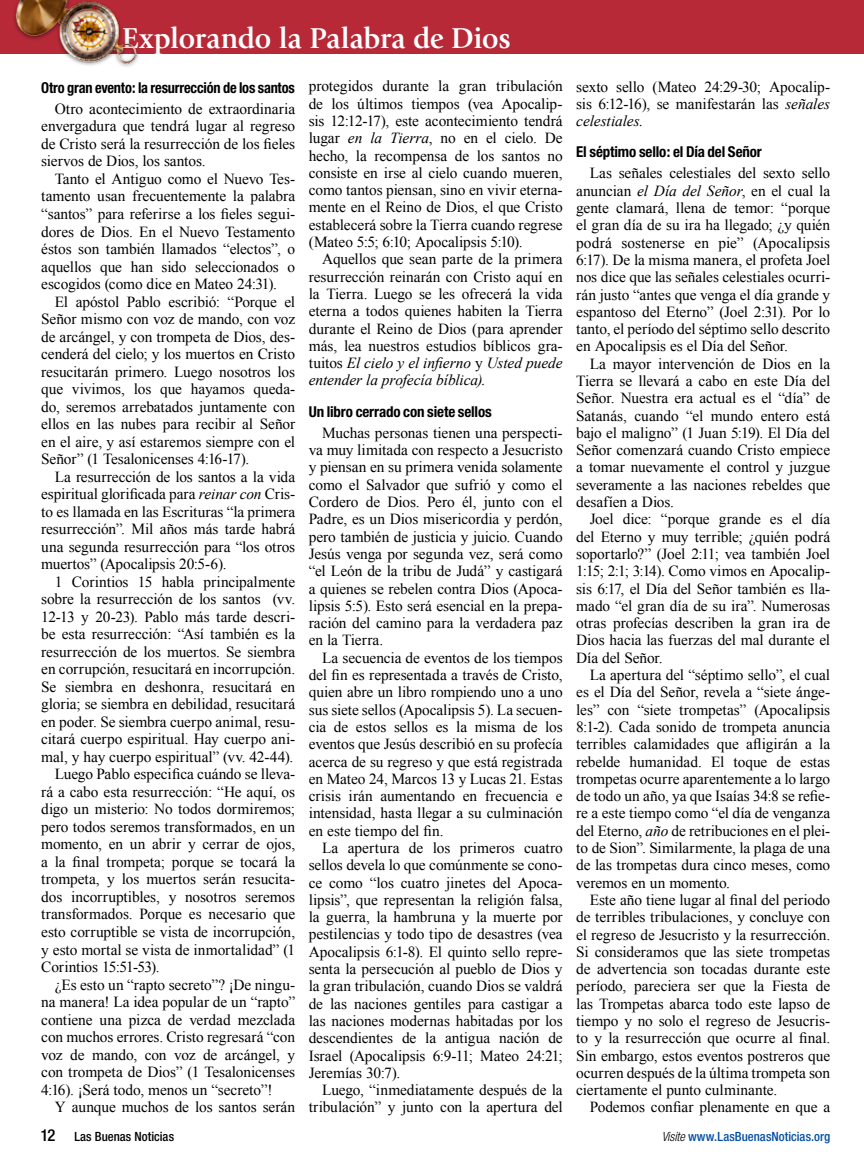
<style>
.page{position:relative;width:864px;height:1161px;background:#fff}
.page>*{position:absolute;margin:0;border:0;box-sizing:border-box;transform-origin:0 0}
.t1{font:700 30px "Giovanni";letter-spacing:-.015em;color:#fff;scale:.96 1}
.t2{font:500 condensed 16.5px "Helvetica Neue";color:#000}
.t3{font:15.3px/17.2px "Times New Roman";letter-spacing:-.005em;color:#000;text-align:justify}
.t4{font:700 condensed 15px "Helvetica Neue";letter-spacing:-.01em;color:#000}
.t5{font:700 condensed 15px "Helvetica Neue";letter-spacing:-.01em;color:#000;scale:.96 1}
.t6{font:500 condensed 12.75px "Helvetica Neue";letter-spacing:.005em;color:#034ea2}
.t7{font:500 condensed 12.75px "Helvetica Neue";letter-spacing:.005em;color:#000}
.s1{font-style:italic}
.s2{font-weight:300;font-style:italic;color:#000}
</style>
<div class="page">
<div style="left:0;top:0;width:864px;height:54px;background:#b82937"></div>
<div style="left:11px;top:0;width:129px;height:69px;background:#000;opacity:.5"></div>
<img style="left:13px;top:0;width:127px;height:68px">
<h1 class="t1" style="left:122px;top:21px;width:406px">Explorando la Palabra de Dios</h1>
<p class="t5" style="left:41px;top:78px;width:266px">Otro gran evento: la resurrección de los santos</p>
<p class="t3" style="left:41px;top:100px;width:255px;text-indent:13px">Otro acontecimiento de extraordinaria envergadura que tendrá lugar al regreso de Cristo será la resurrección de los fieles siervos de Dios, los santos.</p>
<p class="t3" style="left:41px;top:170px;width:255px;text-indent:13px">Tanto el Antiguo como el Nuevo Tes&shy;tamento usan frecuentemente la palabra “santos” para referirse a los fieles segui&shy;dores de Dios. En el Nuevo Testamento éstos son también llamados “electos”, o aquellos que han sido seleccionados o escogidos (como dice en Mateo 24:31).</p>
<p class="t3" style="left:41px;top:292px;width:255px;text-indent:13px">El apóstol Pablo escribió: “Porque el Señor mismo con voz de mando, con voz de arcángel, y con trompeta de Dios, des&shy;cenderá del cielo; y los muertos en Cristo resucitarán primero. Luego nosotros los que vivimos, los que hayamos queda&shy;do, seremos arrebatados juntamente con ellos en las nubes para recibir al Señor en el aire, y así estaremos siempre con el Señor” (1 Tesalonicenses 4:16-17).</p>
<p class="t3" style="left:41px;top:468px;width:255px;text-indent:13px">La resurrección de los santos a la vida espiritual glorificada para <span class="s1">reinar con</span> Cris&shy;to es llamada en las Escrituras “la primera resurrección”. Mil años más tarde habrá una segunda resurrección para “los otros muertos” (Apocalipsis 20:5-6).</p>
<p class="t3" style="left:55px;top:573px;width:242px">1 Corintios 15 habla principalmente</p>
<p class="t3" style="left:41px;top:590px;width:255px">sobre la resurrección de los santos (vv.</p>
<p class="t3" style="left:41px;top:608px;width:255px">12-13 y 20-23). Pablo más tarde descri-</p>
<p class="t3" style="left:41px;top:625px;width:255px">be esta resurrección: “Así también es la</p>
<p class="t3" style="left:41px;top:643px;width:255px">resurrección de los muertos. Se siembra</p>
<p class="t3" style="left:41px;top:660px;width:255px">en corrupción, resucitará en incorrupción.</p>
<p class="t3" style="left:41px;top:678px;width:255px">Se siembra en deshonra, resucitará en</p>
<p class="t3" style="left:41px;top:695px;width:255px">gloria; se siembra en debilidad, resucitará</p>
<p class="t3" style="left:41px;top:713px;width:255px">en poder. Se siembra cuerpo animal, resu-</p>
<p class="t3" style="left:41px;top:730px;width:255px">citará cuerpo espiritual. Hay cuerpo ani-</p>
<p class="t3" style="left:41px;top:748px;width:254px">mal, y hay cuerpo espiritual” (vv. 42-44).</p>
<p class="t3" style="left:55px;top:765px;width:242px">Luego Pablo especifica cuándo se lleva-</p>
<p class="t3" style="left:41px;top:783px;width:255px">rá a cabo esta resurrección: “He aquí, os</p>
<p class="t3" style="left:41px;top:800px;width:255px">digo un misterio: No todos dormiremos;</p>
<p class="t3" style="left:41px;top:818px;width:255px">pero todos seremos transformados, en un</p>
<p class="t3" style="left:41px;top:835px;width:255px">momento, en un abrir y cerrar de ojos,</p>
<p class="t3" style="left:41px;top:853px;width:256px">a la final trompeta; porque se tocará la</p>
<p class="t3" style="left:41px;top:870px;width:255px">trompeta, y los muertos serán resucita-</p>
<p class="t3" style="left:41px;top:888px;width:255px">dos incorruptibles, y nosotros seremos</p>
<p class="t3" style="left:41px;top:906px;width:255px">transformados. Porque es necesario que</p>
<p class="t3" style="left:41px;top:923px;width:255px">esto corruptible se vista de incorrupción,</p>
<p class="t3" style="left:41px;top:941px;width:255px">y esto mortal se vista de inmortalidad” (1</p>
<p class="t3" style="left:41px;top:958px;width:120px">Corintios 15:51-53).</p>
<p class="t3" style="left:55px;top:976px;width:242px">¿Es esto un “rapto secreto”? ¡De ningu-</p>
<p class="t3" style="left:41px;top:993px;width:255px">na manera! La idea popular de un “rapto”</p>
<p class="t3" style="left:41px;top:1011px;width:255px">contiene una pizca de verdad mezclada</p>
<p class="t3" style="left:41px;top:1028px;width:255px">con muchos errores. Cristo regresará “con</p>
<p class="t3" style="left:41px;top:1046px;width:255px">voz de mando, con voz de arcángel, y</p>
<p class="t3" style="left:41px;top:1063px;width:255px">con trompeta de Dios” (1 Tesalonicenses</p>
<p class="t3" style="left:41px;top:1081px;width:233px">4:16). ¡Será todo, menos un “secreto”!</p>
<p class="t3" style="left:55px;top:1098px;width:242px">Y aunque muchos de los santos serán</p>
<p class="t2" style="left:40px;top:1125px;width:17px">12</p>
<p class="t7" style="left:74px;top:1129px;width:101px">Las Buenas Noticias</p>
<p class="t3" style="left:309px;top:77px;width:256px">protegidos durante la gran tribulación de los últimos tiempos (vea Apocalip&shy;sis 12:12-17), este acontecimiento tendrá lugar <span class="s1">en la Tierra</span>, no en el cielo. De hecho, la recompensa de los santos no consiste en irse al cielo cuando mueren, como tantos piensan, sino en vivir eterna&shy;mente en el Reino de Dios, el que Cristo establecerá sobre la Tierra cuando regrese (Mateo 5:5; 6:10; Apocalipsis 5:10).</p>
<p class="t3" style="left:309px;top:250px;width:256px;text-indent:13px">Aquellos que sean parte de la primera resurrección reinarán con Cristo aquí en la Tierra. Luego se les ofrecerá la vida eterna a todos quienes habiten la Tierra durante el Reino de Dios (para aprender más, lea nuestros estudios bíblicos gra&shy;tuitos <span class="s1">El cielo y el infierno</span> y <span class="s1">Usted puede entender la profecía bíblica).</span></p>
<p class="t4" style="left:309px;top:402px;width:185px">Un libro cerrado con siete sellos</p>
<p class="t3" style="left:309px;top:424px;width:256px;text-indent:13px">Muchas personas tienen una perspecti&shy;va muy limitada con respecto a Jesucristo y piensan en su primera venida solamente como el Salvador que sufrió y como el Cordero de Dios. Pero él, junto con el Padre, es un Dios misericordia y perdón, pero también de justicia y juicio. Cuando Jesús venga por segunda vez, será como “el León de la tribu de Judá” y castigará a quienes se rebelen contra Dios (Apoca&shy;lipsis 5:5). Esto será esencial en la prepa&shy;ración del camino para la verdadera paz en la Tierra.</p>
<p class="t3" style="left:309px;top:649px;width:256px;text-indent:13px">La secuencia de eventos de los tiempos del fin es representada a través de Cristo, quien abre un libro rompiendo uno a uno sus siete sellos (Apocalipsis 5). La secuen&shy;cia de estos sellos es la misma de los eventos que Jesús describió en su profecía acerca de su regreso y que está registrada en Mateo 24, Marcos 13 y Lucas 21. Estas crisis irán aumentando en frecuencia e intensidad, hasta llegar a su culminación en este tiempo del fin.</p>
<p class="t3" style="left:309px;top:839px;width:256px;text-indent:13px">La apertura de los primeros cuatro sellos devela lo que comúnmente se cono&shy;ce como “los cuatro jinetes del Apoca&shy;lipsis”, que representan la religión falsa, la guerra, la hambruna y la muerte por pestilencias y todo tipo de desastres (vea Apocalipsis 6:1-8). El quinto sello repre&shy;senta la persecución al pueblo de Dios y la gran tribulación, cuando Dios se valdrá de las naciones gentiles para castigar a las naciones modernas habitadas por los descendientes de la antigua nación de Israel (Apocalipsis 6:9-11; Mateo 24:21; Jeremías 30:7).</p>
<p class="t3" style="left:309px;top:1081px;width:255px;text-align:right">Luego, “inmediatamente después de la tribulación” y junto con la apertura del</p>
<p class="t3" style="left:576px;top:78px;width:255px">sexto sello (Mateo 24:29-30; Apocalip&shy;sis 6:12-16), se manifestarán las <span class="s1">señales celestiales.</span></p>
<p class="t4" style="left:576px;top:143px;width:187px">El séptimo sello: el Día del Señor</p>
<p class="t3" style="left:576px;top:164px;width:256px;text-indent:14px">Las señales celestiales del sexto sello anuncian <span class="s1">el Día del Señor</span>, en el cual la gente clamará, llena de temor: “porque el gran día de su ira ha llegado; ¿y quién podrá sostenerse en pie” (Apocalipsis 6:17). De la misma manera, el profeta Joel nos dice que las señales celestiales ocurri&shy;rán justo “antes que venga el día grande y espantoso del Eterno” (Joel 2:31). Por lo tanto, el período del séptimo sello descrito en Apocalipsis es el Día del Señor.</p>
<p class="t3" style="left:576px;top:355px;width:256px;text-indent:13px">La mayor intervención de Dios en la Tierra se llevará a cabo en este Día del Señor. Nuestra era actual es el “día” de Satanás, cuando “el mundo entero está bajo el maligno” (1 Juan 5:19). El Día del Señor comenzará cuando Cristo empiece a tomar nuevamente el control y juzgue severamente a las naciones rebeldes que desafíen a Dios.</p>
<p class="t3" style="left:576px;top:510px;width:256px;text-indent:13px">Joel dice: “porque grande es el día del Eterno y muy terrible; ¿quién podrá soportarlo?” (Joel 2:11; vea también Joel 1:15; 2:1; 3:14). Como vimos en Apocalip&shy;sis 6:17, el Día del Señor también es lla&shy;mado “el gran día de su ira”. Numerosas otras profecías describen la gran ira de Dios hacia las fuerzas del mal durante el Día del Señor.</p>
<p class="t3" style="left:576px;top:666px;width:256px;text-indent:13px">La apertura del “séptimo sello”, el cual es el Día del Señor, revela a “siete ánge&shy;les” con “siete trompetas” (Apocalipsis 8:1-2). Cada sonido de trompeta anuncia terribles calamidades que afligirán a la rebelde humanidad. El toque de estas trompetas ocurre aparentemente a lo largo de todo un año, ya que Isaías 34:8 se refie&shy;re a este tiempo como “el día de venganza del Eterno, <span class="s1">año</span> de retribuciones en el plei&shy;to de Sion”. Similarmente, la plaga de una de las trompetas dura cinco meses, como veremos en un momento.</p>
<p class="t3" style="left:576px;top:891px;width:256px;text-indent:13px">Este año tiene lugar al final del periodo de terribles tribulaciones, y concluye con el regreso de Jesucristo y la resurrección.<br>Si consideramos que las siete trompetas de advertencia son tocadas durante este período, pareciera ser que la Fiesta de las Trompetas abarca todo este lapso de tiempo y no solo el regreso de Jesucris&shy;to y la resurrección que ocurre al final.<br>Sin embargo, estos eventos postreros que ocurren después de la última trompeta son ciertamente el punto culminante.</p>
<p class="t3" style="left:590px;top:1099px;width:242px">Podemos confiar plenamente en que a</p>
<p class="t6" style="left:662px;top:1129px;width:170px"><span class="s2">Visite</span> www.LasBuenasNoticias.org</p>
</div>
